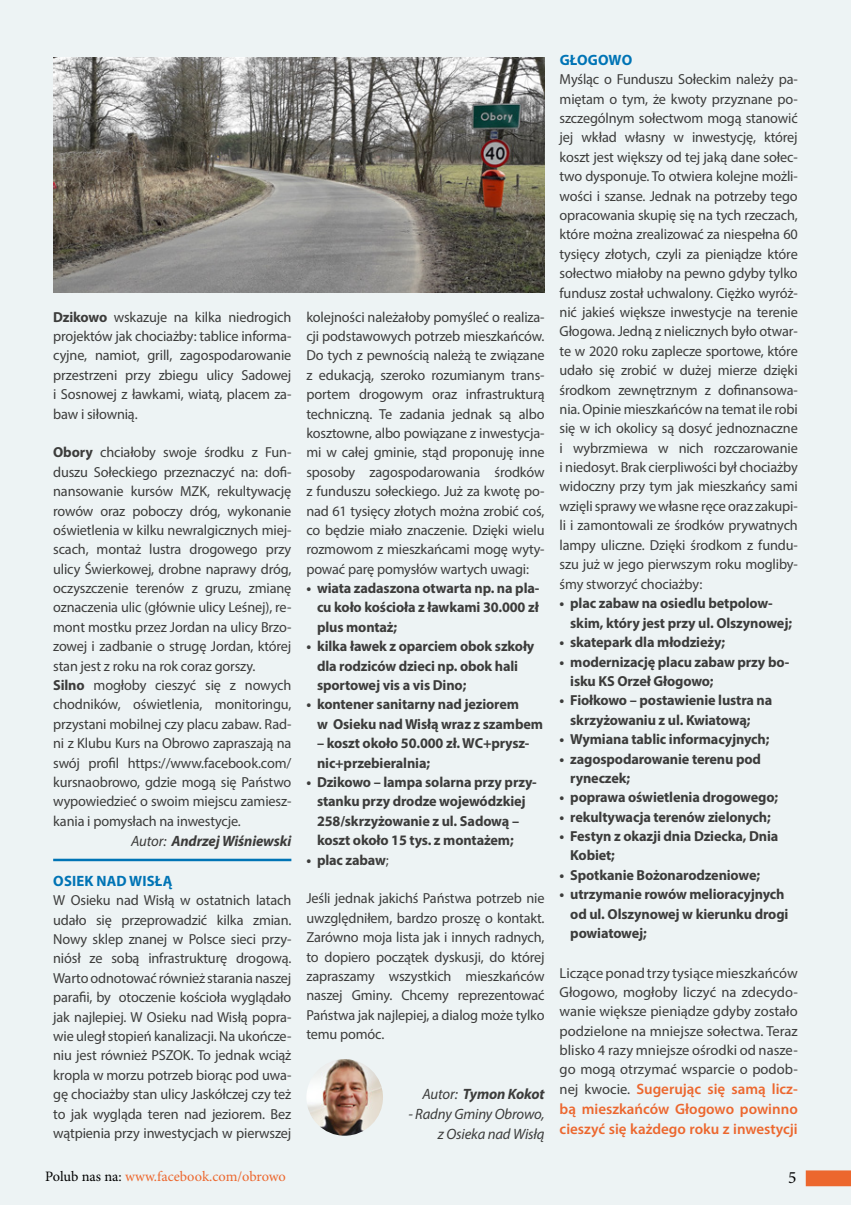
<style>
.page{position:relative;width:851px;height:1205px;background:#fff}
.page>*{position:absolute;margin:0;border:0;box-sizing:border-box;transform-origin:0 0}
.t1{font:17.25px "Minion Pro";color:#000}
.t2{font:600 15px/20px "Myriad Pro";color:#ec672e;text-align:justify}
.t3{font:italic 700 15px "Myriad Pro";letter-spacing:-.01em;color:#3c3c3b}
.t4{font:italic 15px/20px "Myriad Pro";letter-spacing:-.01em;color:#3c3c3b;text-align:right}
.t5{font:700 15px "Myriad Pro";letter-spacing:.01em;color:#0074b5}
.t6{font:14.5px/19.4px "Myriad Pro";letter-spacing:-.01em;color:#3c3c3b;text-align:justify}
.t7{font:700 14.5px/19.4px "Myriad Pro";letter-spacing:-.01em;color:#3c3c3b}
.t8{font:14.38px "Minion Pro";letter-spacing:-.005em;color:#ec672e}
.s1{font-weight:700}
.s2{font-weight:400}
.s3{font-weight:400;font-size:14.5px;color:#3c3c3b}
.s4{color:#000}
</style>
<div class="page">
<div style="left:0;top:0;width:850px;height:1205px;background:#edf3f4"></div>
<img style="left:306px;top:1059px;width:77px;height:76px;border-radius:38px">
<img style="left:53px;top:58px;width:491px;height:235px">
<hr style="left:53px;top:859px;width:238px;height:2px;background:#0074b5">
<div style="left:805px;top:1170px;width:45px;height:16px;background:#ec672e"></div>
<p class="t6" style="left:53px;top:307px;width:240px"><span class="s1">Dzikowo</span> wskazuje na kilka niedrogich projektów jak chociażby: tablice informa&shy;cyjne, namiot, grill, zagospodarowanie przestrzeni przy zbiegu ulicy Sadowej i Sosnowej z ławkami, wiatą, placem za&shy;baw i siłownią.</p>
<p class="t6" style="left:53px;top:442px;width:240px;text-align:left"><span class="s1">Obory</span> chciałoby swoje środku z Fun&shy;duszu Sołeckiego przeznaczyć na: dofi&shy;nansowanie kursów MZK, rekultywację rowów oraz poboczy dróg, wykonanie oświetlenia w kilku newralgicznych miej&shy;scach, montaż lustra drogowego przy ulicy Świerkowej, drobne naprawy dróg, oczyszczenie terenów z gruzu, zmianę oznaczenia ulic (głównie ulicy Leśnej), re&shy;mont mostku przez Jordan na ulicy Brzo&shy;zowej i zadbanie o strugę Jordan, której stan jest z roku na rok coraz gorszy.<br><span class="s1">Silno</span> mogłoby cieszyć się z nowych chodników, oświetlenia, monitoringu, przystani mobilnej czy placu zabaw. Rad&shy;ni z Klubu Kurs na Obrowo zapraszają na swój profil https://www.facebook.com/ kursnaobrowo, gdzie mogą się Państwo wypowiedzieć o swoim miejscu zamiesz&shy;kania i pomysłach na inwestycje.</p>
<p class="t3" style="left:131px;top:831px;width:162px"><span class="s2">Autor:</span> Andrzej Wiśniewski</p>
<p class="t5" style="left:53px;top:871px;width:54px">OSIEK NAD</p>
<p class="t5" style="left:129px;top:871px;width:44px">WISŁĄ</p>
<p class="t6" style="left:53px;top:890px;width:240px">W Osieku nad Wisłą w ostatnich latach udało się przeprowadzić kilka zmian.<br>Nowy sklep znanej w Polsce sieci przy&shy;niósł ze sobą infrastrukturę drogową.<br>Warto odnotować również starania naszej parafii, by otoczenie kościoła wyglądało jak najlepiej. W Osieku nad Wisłą popra&shy;wie uległ stopień kanalizacji. Na ukończe&shy;niu jest również PSZOK. To jednak wciąż kropla w morzu potrzeb biorąc pod uwa&shy;gę chociażby stan ulicy Jaskółczej czy też to jak wygląda teren nad jeziorem. Bez wątpienia przy inwestycjach w pierwszej</p>
<p class="t6" style="left:306px;top:307px;width:240px">kolejności należałoby pomyśleć o realiza&shy;cji podstawowych potrzeb mieszkańców.<br>Do tych z pewnością należą te związane z edukacją, szeroko rozumianym trans&shy;portem drogowym oraz infrastrukturą techniczną. Te zadania jednak są albo kosztowne, albo powiązane z inwestycja&shy;mi w całej gminie, stąd proponuję inne sposoby zagospodarowania środków z funduszu sołeckiego. Już za kwotę po&shy;nad 61 tysięcy złotych można zrobić coś, co będzie miało znaczenie. Dzięki wielu rozmowom z mieszkańcami mogę wyty&shy;pować parę pomysłów wartych uwagi:</p>
<p class="t7" style="left:317px;top:578px;width:224px;text-align:justify;text-indent:-11px">• wiata zadaszona otwarta np. na pla&shy;cu koło kościoła z ławkami 30.000 zł plus montaż;</p>
<p class="t7" style="left:317px;top:636px;width:219px;text-indent:-11px">• kilka ławek z oparciem obok szkoły dla rodziców dzieci np. obok hali sportowej vis a vis Dino;</p>
<p class="t7" style="left:317px;top:694px;width:227px;text-indent:-11px">• kontener sanitarny nad jeziorem<br>w Osieku nad Wisłą wraz z szambem</p>
<p class="t7" style="left:317px;top:733px;width:214px">– koszt około 50.000 zł. WC+prysz&shy;nic+przebieralnia;</p>
<p class="t7" style="left:317px;top:772px;width:221px;text-indent:-11px">• Dzikowo – lampa solarna przy przy&shy;stanku przy drodze wojewódzkiej<br>258/skrzyżowanie z ul. Sadową – koszt około 15 tys. z montażem;</p>
<p class="t7" style="left:306px;top:849px;width:84px">• plac zabaw<span class="s2">;</span></p>
<p class="t6" style="left:306px;top:888px;width:240px">Jeśli jednak jakichś Państwa potrzeb nie uwzględniłem, bardzo proszę o kontakt.<br>Zarówno moja lista jak i innych radnych, to dopiero początek dyskusji, do której zapraszamy wszystkich mieszkańców naszej Gminy. Chcemy reprezentować Państwa jak najlepiej, a dialog może tylko temu pomóc.</p>
<p class="t3" style="left:422px;top:1084px;width:124px"><span class="s2">Autor:</span> Tymon Kokot</p>
<p class="t4" style="left:408px;top:1104px;width:138px">- Radny Gminy Obrowo, z Osieka nad Wisłą</p>
<p class="t5" style="left:559px;top:50px;width:74px">GŁOGOWO</p>
<p class="t6" style="left:559px;top:69px;width:240px">Myśląc o Funduszu Sołeckim należy pa&shy;miętam o tym, że kwoty przyznane po&shy;szczególnym sołectwom mogą stanowić jej wkład własny w inwestycję, której koszt jest większy od tej jaką dane sołec&shy;two dysponuje. To otwiera kolejne możli&shy;wości i szanse. Jednak na potrzeby tego opracowania skupię się na tych rzeczach, które można zrealizować za niespełna 60 tysięcy złotych, czyli za pieniądze które sołectwo miałoby na pewno gdyby tylko fundusz został uchwalony. Ciężko wyróż&shy;nić jakieś większe inwestycje na terenie Głogowa. Jedną z nielicznych było otwar&shy;te w 2020 roku zaplecze sportowe, które udało się zrobić w dużej mierze dzięki środkom zewnętrznym z dofinansowa&shy;nia. Opinie mieszkańców na temat ile robi się w ich okolicy są dosyć jednoznaczne i wybrzmiewa w nich rozczarowanie i niedosyt. Brak cierpliwości był chociażby widoczny przy tym jak mieszkańcy sami wzięli sprawy we własne ręce oraz zakupi&shy;li i zamontowali ze środków prywatnych lampy uliczne. Dzięki środkom z fundu&shy;szu już w jego pierwszym roku mogliby&shy;śmy stworzyć chociażby:</p>
<p class="t7" style="left:570px;top:593px;width:223px;text-indent:-11px">• plac zabaw na osiedlu betpolow&shy;skim, który jest przy ul. Olszynowej;</p>
<p class="t7" style="left:559px;top:632px;width:167px">• skatepark dla młodzieży;</p>
<p class="t7" style="left:570px;top:651px;width:220px;text-indent:-11px">• modernizację placu zabaw przy bo&shy;isku KS Orzeł Głogowo;</p>
<p class="t7" style="left:570px;top:690px;width:203px;text-indent:-11px">• Fiołkowo – postawienie lustra na skrzyżowaniu z ul. Kwiatową;</p>
<p class="t7" style="left:559px;top:729px;width:211px">• Wymiana tablic informacyjnych;</p>
<p class="t7" style="left:570px;top:748px;width:192px;text-indent:-11px">• zagospodarowanie terenu pod ryneczek;</p>
<p class="t7" style="left:559px;top:787px;width:220px">• poprawa oświetlenia drogowego;</p>
<p class="t7" style="left:559px;top:806px;width:213px">• rekultywacja terenów zielonych;</p>
<p class="t7" style="left:570px;top:826px;width:210px;text-indent:-11px">• Festyn z okazji dnia Dziecka, Dnia<br>Kobiet;</p>
<p class="t7" style="left:559px;top:865px;width:202px">• Spotkanie Bożonarodzeniowe;</p>
<p class="t7" style="left:570px;top:884px;width:220px;text-indent:-11px">• utrzymanie rowów melioracyjnych od ul. Olszynowej w kierunku drogi powiatowej;</p>
<p class="t6" style="left:559px;top:963px;width:240px">Liczące ponad trzy tysiące mieszkańców Głogowo, mogłoby liczyć na zdecydo&shy;wanie większe pieniądze gdyby zostało podzielone na mniejsze sołectwa. Teraz blisko 4 razy mniejsze ośrodki od nasze&shy;go mogą otrzymać wsparcie o podob-</p>
<p class="t2" style="left:559px;top:1079px;width:240px"><span class="s3">nej kwocie.</span> Sugerując się samą licz&shy;bą mieszkańców Głogowo powinno cieszyć się każdego roku z inwestycji</p>
<p class="t8" style="left:45px;top:1166px;width:242px"><span class="s4">Polub nas na:</span> www.facebook.com/obrowo</p>
<p class="t1" style="left:788px;top:1166px;width:10px">5</p>
</div>
